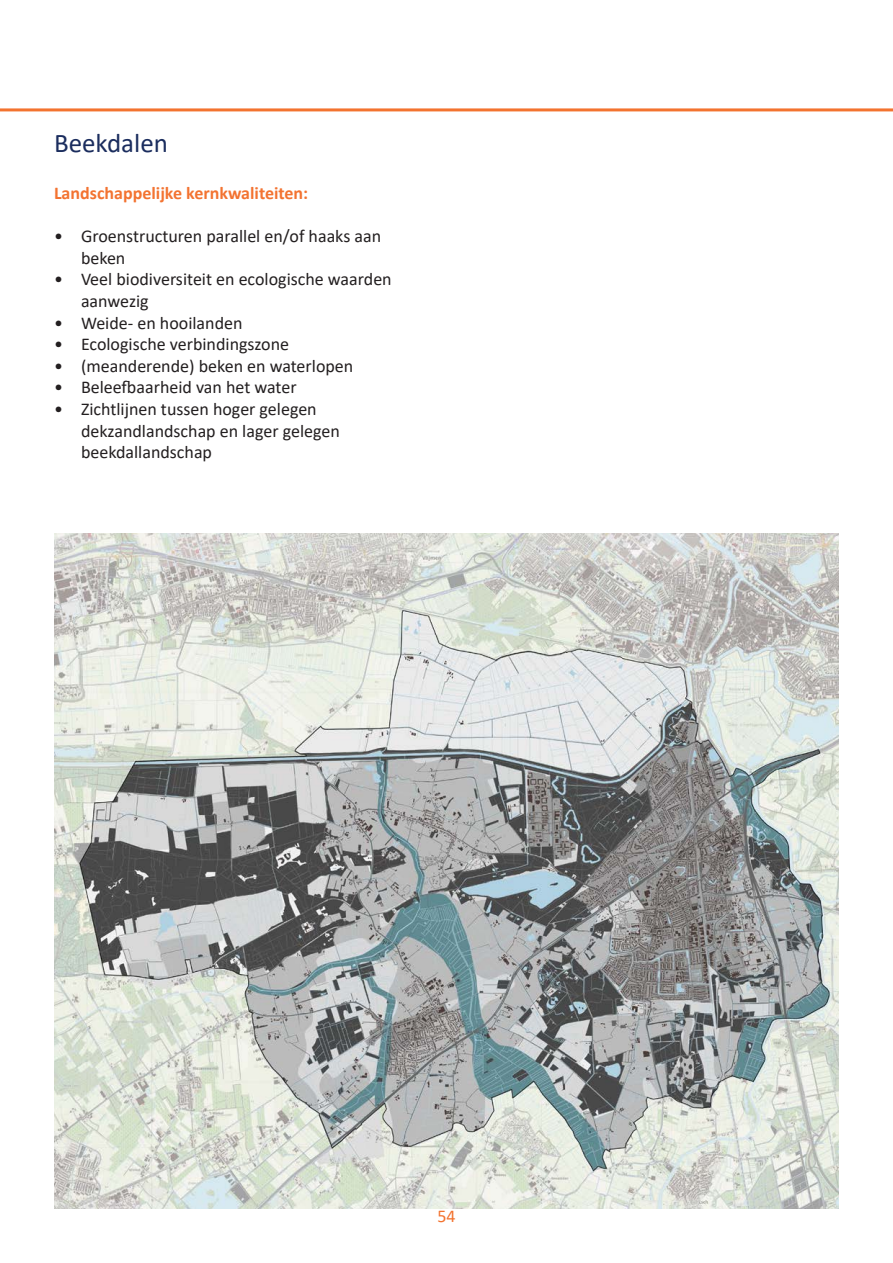
<style>
.page{position:relative;width:893px;height:1263px;background:#fff}
.page>*{position:absolute;margin:0;border:0;box-sizing:border-box;transform-origin:0 0}
.t1{font:27px "Calibri";color:#1b2d5e}
.t2{font:18px/21.6px "Calibri";color:#231f20}
.t3{font:700 18px "Calibri";color:#f37331}
.t4{font:18px "Calibri";color:#f3732f}
</style>
<div class="page">
<hr style="left:0;top:108px;width:893px;height:3px;background:#f3732f">
<img style="left:54px;top:534px;width:785px;height:675px">
<p class="t1" style="left:54px;top:124px;width:116px">Beekdalen</p>
<p class="t3" style="left:54px;top:180px;width:256px">Landschappelijke kernkwaliteiten:</p>
<p class="t2" style="left:81px;top:225px;width:302px;text-indent:-27px">• Groenstructuren parallel en/of haaks aan beken</p>
<p class="t2" style="left:81px;top:268px;width:312px;text-indent:-27px">• Veel biodiversiteit en ecologische waarden aanwezig</p>
<p class="t2" style="left:54px;top:311px;width:190px">• Weide- en hooilanden</p>
<p class="t2" style="left:54px;top:333px;width:237px">• Ecologische verbindingszone</p>
<p class="t2" style="left:54px;top:354px;width:301px">• (meanderende) beken en waterlopen</p>
<p class="t2" style="left:54px;top:376px;width:244px">• Beleefbaarheid van het water</p>
<p class="t2" style="left:81px;top:398px;width:260px;text-indent:-27px">• Zichtlijnen tussen hoger gelegen dekzandlandschap en lager gelegen beekdallandschap</p>
<p class="t4" style="left:437px;top:1204px;width:20px">54</p>
</div>
